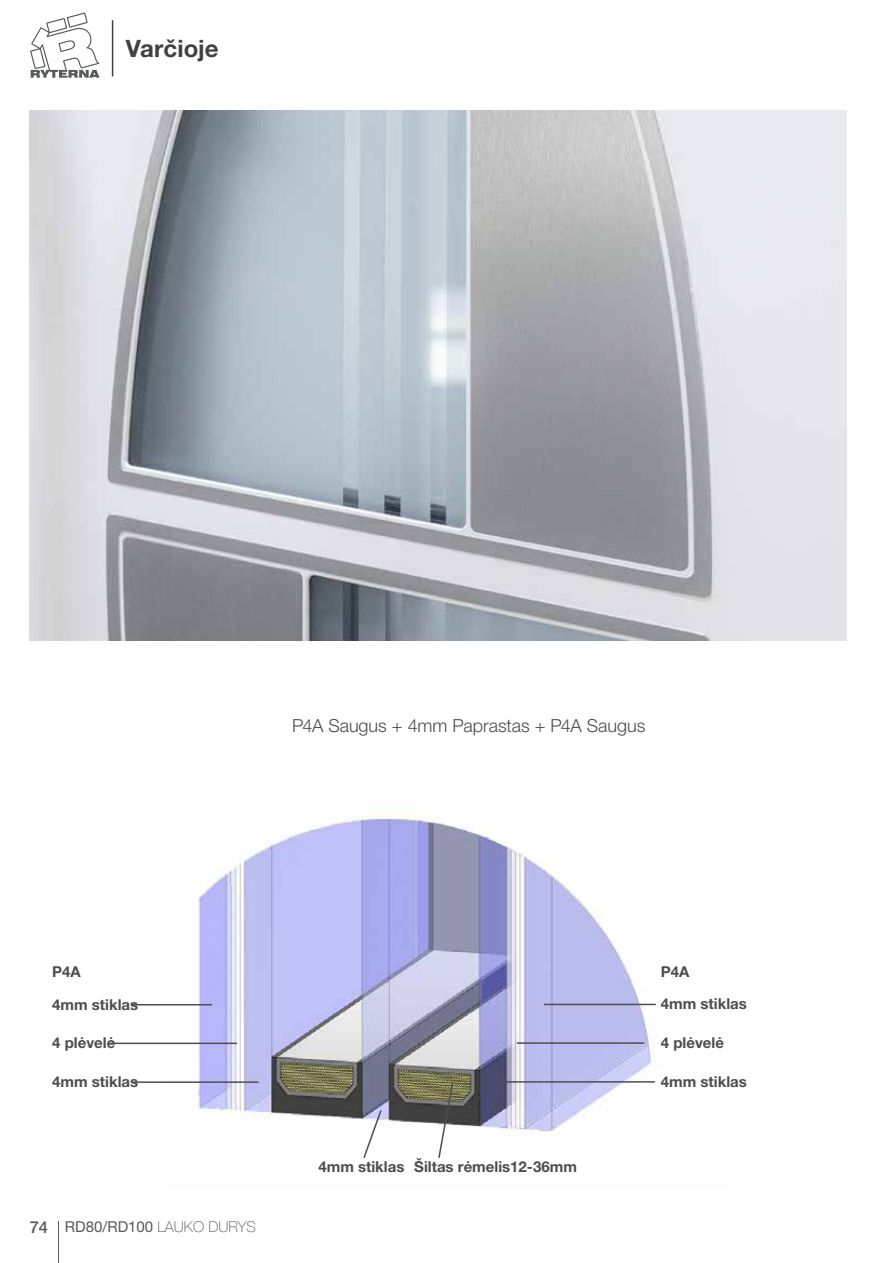
<style>
.page{position:relative;width:893px;height:1263px;background:#fff}
.page>*{position:absolute;margin:0;border:0;box-sizing:border-box;transform-origin:0 0}
.t1{font:700 24px "Helvetica Neue LT Pro";color:#414042}
.t2{font:300 18px "Helvetica Neue LT Pro";color:#4d4d4f}
.t3{font:700 15px/32.1px "Helvetica Neue LT Pro";color:#4d4d4f}
.t4{font:15px "Helvetica Neue LT Pro";color:#58595b}
.s1{font-weight:500;font-size:16.5px}
.s2{font-weight:100}
</style>
<div class="page">
<img style="left:30px;top:111px;width:816px;height:529px">
<img style="left:164px;top:815px;width:492px;height:317px">
<svg style="left:362px;top:1109px;width:21px;height:49px"></svg>
<svg style="left:437px;top:1080px;width:17px;height:78px"></svg>
<hr style="left:131px;top:1004px;width:81px;height:1px;background:#4e4e50">
<hr style="left:109px;top:1042px;width:128px;height:2px;background:#4e4e50">
<hr style="left:132px;top:1081px;width:127px;height:2px;background:#4e4e50">
<hr style="left:544px;top:1004px;width:112px;height:1px;background:#4e4e50">
<hr style="left:517px;top:1042px;width:127px;height:2px;background:#4e4e50">
<hr style="left:495px;top:1081px;width:160px;height:2px;background:#4e4e50">
<hr style="left:112px;top:20px;width:1px;height:56px;background:#414042">
<svg style="left:30px;top:13px;width:70px;height:65px"></svg>
<hr style="left:58px;top:1221px;width:1px;height:42px;background:#58595b">
<h1 class="t1" style="left:126px;top:33px;width:94px">Varčioje</h1>
<p class="t2" style="left:292px;top:714px;width:355px">P4A Saugus + 4mm Paprastas + P4A Saugus</p>
<p class="t3" style="left:52px;top:956px;width:88px">P4A<br>4mm stiklas</p>
<p class="t3" style="left:52px;top:1026px;width:65px">4 plėvelė</p>
<p class="t3" style="left:52px;top:1066px;width:88px">4mm stiklas</p>
<p class="t4" style="left:30px;top:1217px;width:228px"><span class="s1">74</span> RD80/RD100 <span class="s2">LAUKO DURYS</span></p>
<p class="t3" style="left:319px;top:1150px;width:260px">4mm stiklas Šiltas rėmelis12-36mm</p>
<p class="t3" style="left:661px;top:955px;width:88px">P4A<br>4mm stiklas</p>
<p class="t3" style="left:661px;top:1026px;width:65px">4 plėvelė</p>
<p class="t3" style="left:661px;top:1065px;width:88px">4mm stiklas</p>
</div>
